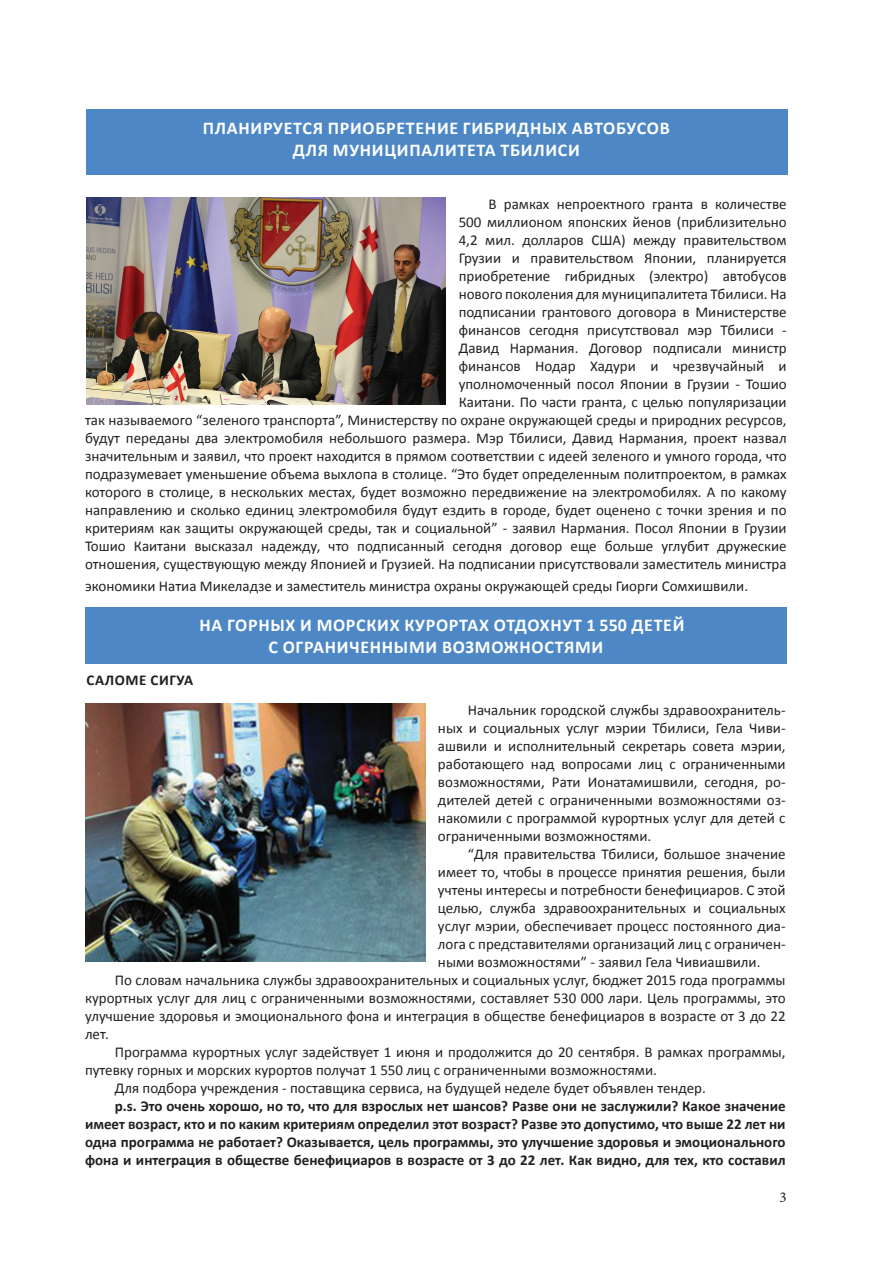
<style>
.page{position:relative;width:893px;height:1276px;background:#fff}
.page>*{position:absolute;margin:0;border:0;box-sizing:border-box;transform-origin:0 0}
.t1{font:700 18px/21.6px "Calibri";letter-spacing:.04em;color:#fff;text-align:center}
.t2{font:15px/18px "Calibri";color:#231f20;text-align:right}
.t3{font:700 15px/18px "Calibri";color:#231f20;text-align:justify}
.t4{font:700 15px "Calibri";letter-spacing:.04em;color:#231f20}
.t5{font:15px "Minion Pro";color:#231f20}
</style>
<div class="page">
<div style="left:86px;top:109px;width:702px;height:65px;background:#4d87c6"></div>
<div style="left:85px;top:607px;width:702px;height:56px;background:#4d87c6"></div>
<img style="left:86px;top:198px;width:360px;height:206px">
<img style="left:85px;top:704px;width:340px;height:257px">
<p class="t1" style="left:203px;top:119px;width:468px">ПЛАНИРУЕТСЯ ПРИОБРЕТЕНИЕ ГИБРИДНЫХ АВТОБУСОВ<br>ДЛЯ МУНИЦИПАЛИТЕТА ТБИЛИСИ</p>
<p class="t2" style="left:85px;top:196px;width:703px">В рамках непроектного гранта в количестве<br>500 миллионом японских йенов (приблизительно<br>4,2 мил. долларов США) между правительством<br>Грузии и правительством Японии, планируется<br>приобретение гибридных (электро) автобусов<br>нового поколения для муниципалитета Тбилиси. На<br>подписании грантового договора в Министерстве<br>финансов сегодня присутствовал мэр Тбилиси -<br>Давид Нармания. Договор подписали министр<br>финансов Нодар Хадури и чрезвучайный и<br>уполномоченный посол Японии в Грузии - Тошио<br>Каитани. По части гранта, с целью популяризации<br>так называемого “зеленого транспорта”, Министерству по охране окружающей среды и природних ресурсов, будут переданы два электромобиля небольшого размера. Мэр Тбилиси, Давид Нармания, проект назвал значительным и заявил, что проект находится в прямом соответствии с идеей зеленого и умного города, что подразумевает уменьшение объема выхлопа в столице. “Это будет определенным политпроектом, в рамках которого в столице, в нескольких местах, будет возможно передвижение на электромобилях. А по какому направлению и сколько единиц электромобиля будут ездить в городе, будет оценено с точки зрения и по критериям как защиты окружающей среды, так и социальной” - заявил Нармания. Посол Японии в Грузии Тошио Каитани высказал надежду, что подписанный сегодня договор еще больше углубит дружеские отношения, существующую между Японией и Грузией. На подписании присутствовали заместитель министра</p>
<p class="t2" style="left:85px;top:578px;width:665px">экономики Натиа Микеладзе и заместитель министра охраны окружающей среды Гиорги Сомхишвили.</p>
<p class="t1" style="left:268px;top:616px;width:418px;text-align:left;text-indent:-69px">НА ГОРНЫХ И МОРСКИХ КУРОРТАХ ОТДОХНУТ 1 550 ДЕТЕЙ<br>С ОГРАНИЧЕННЫМИ ВОЗМОЖНОСТЯМИ</p>
<p class="t4" style="left:87px;top:673px;width:108px">САЛОМЕ СИГУА</p>
<p class="t2" style="left:438px;top:702px;width:349px;text-align:justify;text-indent:30px">Начальник городской службы здравоохранитель&shy;ных и социальных услуг мэрии Тбилиси, Гела Чиви&shy;ашвили и исполнительный секретарь совета мэрии, работающего над вопросами лиц с ограниченными возможностями, Рати Ионатамишвили, сегодня, ро&shy;дителей детей с ограниченными возможностями оз&shy;накомили с программой курортных услуг для детей с ограниченными возможностями.</p>
<p class="t2" style="left:468px;top:846px;width:319px">“Для правительства Тбилиси, большое значение</p>
<p class="t2" style="left:438px;top:864px;width:349px">имеет то, чтобы в процессе принятия решения, были</p>
<p class="t2" style="left:438px;top:882px;width:349px">учтены интересы и потребности бенефициаров. С этой</p>
<p class="t2" style="left:438px;top:900px;width:349px">целью, служба здравоохранительных и социальных</p>
<p class="t2" style="left:438px;top:918px;width:349px">услуг мэрии, обеспечивает процесс постоянного диа-</p>
<p class="t2" style="left:438px;top:936px;width:349px">лога с представителями организаций лиц с ограничен-</p>
<p class="t2" style="left:438px;top:954px;width:324px">ными возможностями” - заявил Гела Чивиашвили.</p>
<p class="t2" style="left:115px;top:972px;width:672px">По словам начальника службы здравоохранительных и социальных услуг, бюджет 2015 года программы</p>
<p class="t2" style="left:85px;top:990px;width:702px">курортных услуг для лиц с ограниченными возможностями, составляет 530 000 лари. Цель программы, это</p>
<p class="t2" style="left:85px;top:1008px;width:702px">улучшение здоровья и эмоционального фона и интеграция в обществе бенефициаров в возрасте от 3 до 22</p>
<p class="t2" style="left:85px;top:1026px;width:26px">лет.</p>
<p class="t2" style="left:115px;top:1044px;width:672px">Программа курортных услуг задействует 1 июня и продолжится до 20 сентября. В рамках программы,</p>
<p class="t2" style="left:85px;top:1062px;width:573px">путевку горных и морских курортов получат 1 550 лиц с ограниченными возможностями.</p>
<p class="t2" style="left:115px;top:1080px;width:593px">Для подбора учреждения - поставщика сервиса, на будущей неделе будет объявлен тендер.</p>
<p class="t3" style="left:85px;top:1098px;width:702px;text-indent:30px">p.s. Это очень хорошо, но то, что для взрослых нет шансов? Разве они не заслужили? Какое значение имеет возраст, кто и по каким критериям определил этот возраст? Разве это допустимо, что выше 22 лет ни одна программа не работает? Оказывается, цель программы, это улучшение здоровья и эмоционального фона и интеграция в обществе бенефициаров в возрасте от 3 до 22 лет. Как видно, для тех, кто составил</p>
<p class="t5" style="left:779px;top:1191px;width:9px">3</p>
</div>
